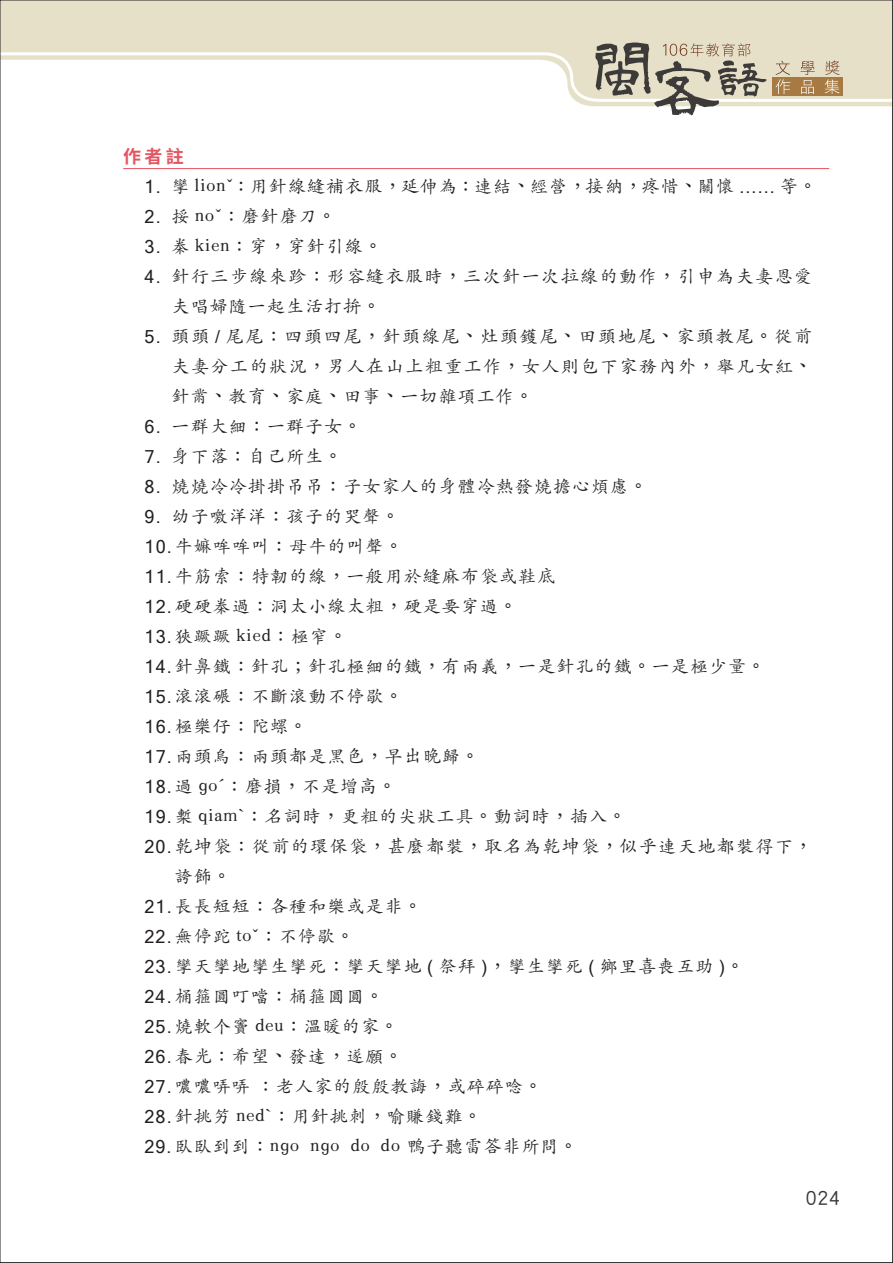
<style>
.page{position:relative;width:893px;height:1263px;background:#fff}
.page>*{position:absolute;margin:0;border:0;box-sizing:border-box;transform-origin:0 0}
.t1{font:21px "DF Hei Std W5";color:#3c3631}
.t2{font:18px/30px "Adobe Kaiti Std";letter-spacing:.06em;color:#231f20;text-align:justify}
.t3{font:18px/30px "Adobe Kaiti Std";letter-spacing:.085em;color:#231f20}
.t4{font:18px/30px "Adobe Kaiti Std";letter-spacing:.08em;color:#231f20}
.t5{font:700 18px "Noto Sans CJ Ktc";color:#e35662}
.s1{font-family:"Microsoft Sans Serif"}
.s2{font-family:"twkai"}
.s3{font-family:"DF Li Kai Shu Md WIN BF"}
</style>
<div class="page">
<svg style="left:580px;top:103px;width:311px;height:3px"></svg>
<svg style="left:2px;top:2px;width:889px;height:101px"></svg>
<svg style="left:595px;top:43px;width:171px;height:73px;background:#bcb6a8"></svg>
<div style="left:772px;top:77px;width:71px;height:19px;background:#a77a43"></div>
<svg style="left:775px;top:61px;width:15px;height:33px"></svg>
<svg style="left:800px;top:61px;width:15px;height:33px"></svg>
<svg style="left:825px;top:61px;width:14px;height:33px"></svg>
<hr style="left:123px;top:168px;width:706px;height:1px;background:#e35662">
<p class="t5" style="left:123px;top:146px;width:62px">作者註</p>
<p class="t2" style="left:145px;top:171px;width:674px"><span class="s1">1.</span> 攣 <span class="s2">lionˇ</span><span class="s3">：</span>用針線縫補衣服<span class="s3">，</span>延伸為<span class="s3">：</span>連結<span class="s3">、</span>經營<span class="s3">，</span>接納<span class="s3">，</span>疼惜<span class="s3">、</span>關懷 <span class="s1">......</span> 等<span class="s3">。</span></p>
<p class="t2" style="left:145px;top:201px;width:193px"><span class="s1">2.</span> 挼 <span class="s2">noˇ</span><span class="s3">：</span>磨針磨刀<span class="s3">。</span></p>
<p class="t2" style="left:145px;top:231px;width:239px"><span class="s1">3.</span> 桊 <span class="s2">kien</span><span class="s3">：</span>穿<span class="s3">，</span>穿針引線<span class="s3">。</span></p>
<p class="t3" style="left:172px;top:261px;width:642px;text-indent:-27px"><span class="s1">4.</span> 針行三步線來跈<span class="s3">：</span>形容縫衣服時<span class="s3">，</span>三次針一次拉線的動作<span class="s3">，</span>引申為夫妻恩愛夫唱婦隨一起生活打拚<span class="s3">。</span></p>
<p class="t2" style="left:172px;top:321px;width:642px;text-indent:-27px"><span class="s1">5.</span> 頭頭 <span class="s1">/</span> 尾尾<span class="s3">：</span>四頭四尾<span class="s3">，</span>針頭線尾<span class="s3">、</span>灶頭鑊尾<span class="s3">、</span>田頭地尾<span class="s3">、</span>家頭教尾<span class="s3">。</span>從前夫妻分工的狀況<span class="s3">，</span>男人在山上粗重工作<span class="s3">，</span>女人則包下家務內外<span class="s3">，</span>舉凡女紅<span class="s3">、</span>針黹<span class="s3">、</span>教育<span class="s3">、</span>家庭<span class="s3">、</span>田事<span class="s3">、</span>一切雜項工作<span class="s3">。</span></p>
<p class="t2" style="left:145px;top:411px;width:218px"><span class="s1">6.</span> 一群大細<span class="s3">：</span>一群子女<span class="s3">。</span></p>
<p class="t2" style="left:145px;top:441px;width:199px"><span class="s1">7.</span> 身下落<span class="s3">：</span>自己所生<span class="s3">。</span></p>
<p class="t2" style="left:145px;top:471px;width:504px"><span class="s1">8.</span> 燒燒冷冷掛掛吊吊<span class="s3">：</span>子女家人的身體冷熱發燒擔心煩慮<span class="s3">。</span></p>
<p class="t2" style="left:145px;top:501px;width:256px"><span class="s1">9.</span> 幼子噭洋洋<span class="s3">：</span>孩子的哭聲<span class="s3">。</span></p>
<p class="t2" style="left:145px;top:531px;width:260px"><span class="s1">10.</span> 牛嫲哞哞叫<span class="s3">：</span>母牛的叫聲<span class="s3">。</span></p>
<p class="t2" style="left:145px;top:561px;width:412px"><span class="s1">11.</span> 牛筋索<span class="s3">：</span>特韌的線<span class="s3">，</span>一般用於縫麻布袋或鞋底</p>
<p class="t2" style="left:145px;top:591px;width:374px"><span class="s1">12.</span> 硬硬桊過<span class="s3">：</span>洞太小線太粗<span class="s3">，</span>硬是要穿過<span class="s3">。</span></p>
<p class="t2" style="left:145px;top:621px;width:204px"><span class="s1">13.</span> 狹蹶蹶 <span class="s2">kied</span><span class="s3">：</span>極窄<span class="s3">。</span></p>
<p class="t2" style="left:145px;top:651px;width:622px"><span class="s1">14.</span> 針鼻鐵<span class="s3">：</span>針孔<span class="s3">；</span>針孔極細的鐵<span class="s3">，</span>有兩義<span class="s3">，</span>一是針孔的鐵<span class="s3">。</span>一是極少量<span class="s3">。</span></p>
<p class="t2" style="left:145px;top:681px;width:260px"><span class="s1">15.</span> 滾滾碾<span class="s3">：</span>不斷滾動不停歇<span class="s3">。</span></p>
<p class="t2" style="left:145px;top:711px;width:164px"><span class="s1">16.</span> 極樂仔<span class="s3">：</span>陀螺<span class="s3">。</span></p>
<p class="t2" style="left:145px;top:741px;width:336px"><span class="s1">17.</span> 兩頭烏<span class="s3">：</span>兩頭都是黑色<span class="s3">，</span>早出晚歸<span class="s3">。</span></p>
<p class="t2" style="left:145px;top:771px;width:253px"><span class="s1">18.</span> 過 <span class="s2">goˊ</span><span class="s3">：</span>磨損<span class="s3">，</span>不是增高<span class="s3">。</span></p>
<p class="t2" style="left:145px;top:801px;width:483px"><span class="s1">19.</span> 槧 <span class="s2">qiamˋ</span><span class="s3">：</span>名詞時<span class="s3">，</span>更粗的尖狀工具<span class="s3">。</span>動詞時<span class="s3">，</span>插入<span class="s3">。</span></p>
<p class="t4" style="left:175px;top:831px;width:639px;text-indent:-30px"><span class="s1">20.</span> 乾坤袋<span class="s3">：</span>從前的環保袋<span class="s3">，</span>甚麼都裝<span class="s3">，</span>取名為乾坤袋<span class="s3">，</span>似乎連天地都裝得下<span class="s3">，</span>誇飾<span class="s3">。</span></p>
<p class="t2" style="left:145px;top:891px;width:279px"><span class="s1">21.</span> 長長短短<span class="s3">：</span>各種和樂或是非<span class="s3">。</span></p>
<p class="t2" style="left:145px;top:921px;width:211px"><span class="s1">22.</span> 無停跎 <span class="s2">toˇ</span><span class="s3">：</span>不停歇<span class="s3">。</span></p>
<p class="t2" style="left:145px;top:951px;width:601px"><span class="s1">23.</span> 攣天攣地攣生攣死<span class="s3">：</span>攣天攣地 <span class="s1">(</span> 祭拜 <span class="s1">)</span><span class="s3">，</span>攣生攣死 <span class="s1">(</span> 鄉里喜喪互助 <span class="s1">)</span><span class="s3">。</span></p>
<p class="t2" style="left:144px;top:981px;width:241px"><span class="s1">24.</span> 桶箍圓叮噹<span class="s3">：</span>桶箍圓圓<span class="s3">。</span></p>
<p class="t2" style="left:144px;top:1011px;width:255px"><span class="s1">25.</span> 燒軟个竇 <span class="s2">deu</span><span class="s3">：</span>溫暖的家<span class="s3">。</span></p>
<p class="t2" style="left:144px;top:1041px;width:260px"><span class="s1">26.</span> 春光<span class="s3">：</span>希望<span class="s3">、</span>發達<span class="s3">，</span>遂願<span class="s3">。</span></p>
<p class="t2" style="left:144px;top:1071px;width:399px"><span class="s1">27.</span> 噥噥哢哢<span class="s3">：</span>老人家的殷殷教誨<span class="s3">，</span>或碎碎唸<span class="s3">。</span></p>
<p class="t2" style="left:144px;top:1101px;width:338px"><span class="s1">28.</span> 針挑竻 <span class="s2">nedˋ</span><span class="s3">：</span>用針挑刺<span class="s3">，</span>喻賺錢難<span class="s3">。</span></p>
<p class="t2" style="left:144px;top:1131px;width:435px"><span class="s1">29.</span> 臥臥到到<span class="s3">：</span><span class="s2">ngo ngo do do</span> 鴨子聽雷答非所問<span class="s3">。</span></p>
<p class="t1" style="left:806px;top:1185px;width:36px">024</p>
</div>
